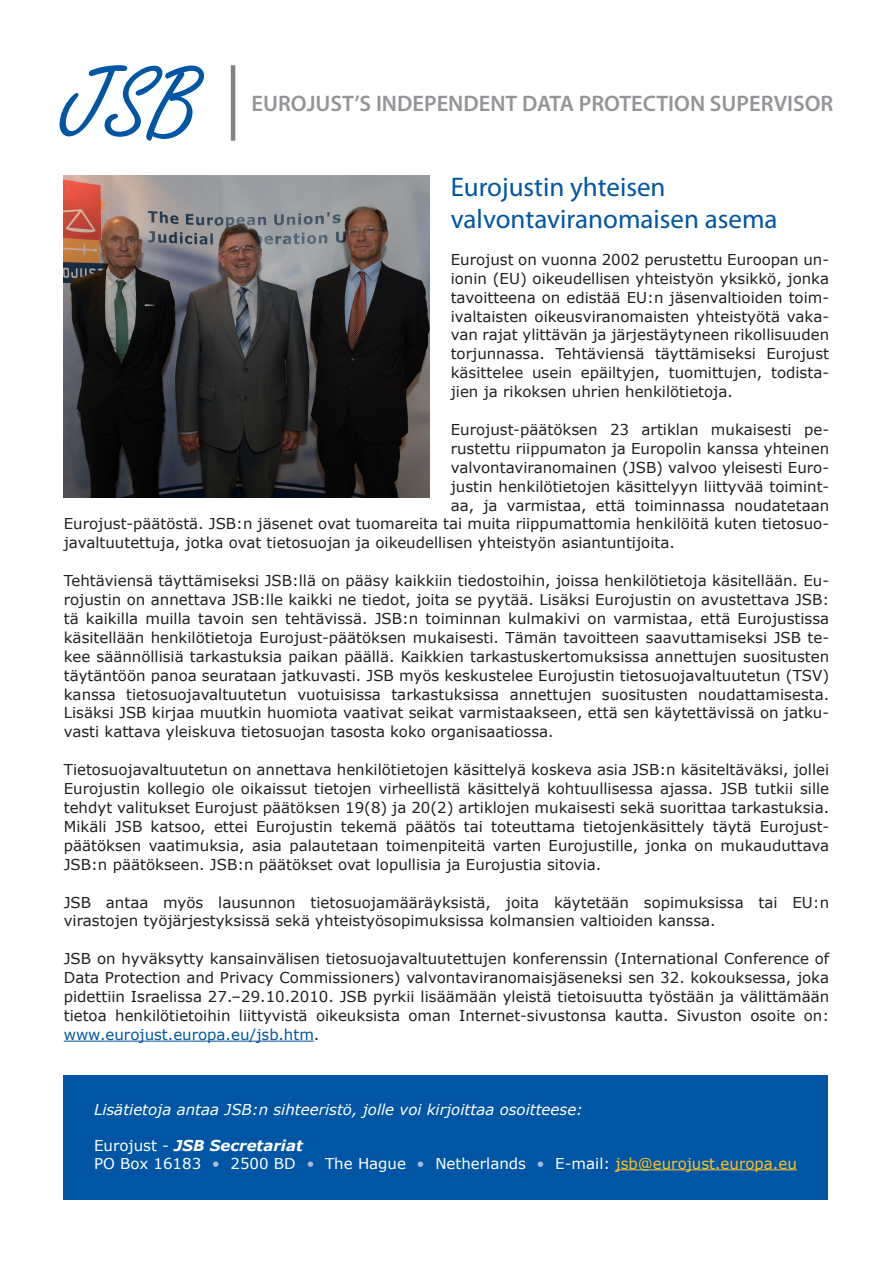
<style>
.page{position:relative;width:893px;height:1263px;background:#fff}
.page>*{position:absolute;margin:0;border:0;box-sizing:border-box;transform-origin:0 0}
.t1{font:27px/32.4px "Myriad Pro";color:#0155a5}
.t2{font:600 22.5px "Myriad Pro";color:#939598}
.t3{font:15px/18.9px "Verdana";color:#231f20;text-align:justify}
.t4{font:15px "Verdana";color:#fff}
.t5{font:italic 15px "Verdana";color:#fff}
.t6{font:italic 700 15px "Verdana";color:#fff}
.s1{color:#0155a5}
.s2{font-weight:400;font-style:normal}
.s3{color:#adb8dc}
.s4{color:#fec422}
</style>
<div class="page">
<svg style="left:60px;top:65px;width:144px;height:76px"></svg>
<hr style="left:231px;top:65px;width:4px;height:76px;background:#808285">
<hr style="left:64px;top:1041px;width:250px;height:1px;background:#0155a5">
<div style="left:64px;top:1075px;width:764px;height:124px;background:#0155a5"></div>
<hr style="left:615px;top:1169px;width:182px;height:1px;background:#fec422">
<img style="left:64px;top:175px;width:365px;height:322px">
<p class="t2" style="left:252px;top:89px;width:583px">EUROJUST’S INDEPENDENT DATA PROTECTION SUPERVISOR</p>
<p class="t1" style="left:451px;top:170px;width:328px">Eurojustin yhteisen valvontaviranomaisen asema</p>
<p class="t3" style="left:451px;top:250px;width:380px">Eurojust on vuonna 2002 perustettu Euroopan un&shy;ionin (EU) oikeudellisen yhteistyön yksikkö, jonka tavoitteena on edistää EU:n jäsenvaltioiden toim&shy;ivaltaisten oikeusviranomaisten yhteistyötä vaka&shy;van rajat ylittävän ja järjestäytyneen rikollisuuden torjunnassa. Tehtäviensä täyttämiseksi Eurojust käsittelee usein epäiltyjen, tuomittujen, todista&shy;jien ja rikoksen uhrien henkilötietoja.</p>
<p class="t3" style="left:451px;top:420px;width:380px">Eurojust-päätöksen 23 artiklan mukaisesti pe-</p>
<p class="t3" style="left:451px;top:439px;width:380px">rustettu riippumaton ja Europolin kanssa yhteinen</p>
<p class="t3" style="left:451px;top:458px;width:380px">valvontaviranomainen (JSB) valvoo yleisesti Euro-</p>
<p class="t3" style="left:451px;top:477px;width:380px">justin henkilötietojen käsittelyyn liittyvää toimint-</p>
<p class="t3" style="left:451px;top:495px;width:380px">aa, ja varmistaa, että toiminnassa noudatetaan</p>
<p class="t3" style="left:64px;top:514px;width:767px">Eurojust-päätöstä. JSB:n jäsenet ovat tuomareita tai muita riippumattomia henkilöitä kuten tietosuo-</p>
<p class="t3" style="left:64px;top:533px;width:612px">javaltuutettuja, jotka ovat tietosuojan ja oikeudellisen yhteistyön asiantuntijoita.</p>
<p class="t3" style="left:64px;top:571px;width:767px">Tehtäviensä täyttämiseksi JSB:llä on pääsy kaikkiin tiedostoihin, joissa henkilötietoja käsitellään. Eu&shy;rojustin on annettava JSB:lle kaikki ne tiedot, joita se pyytää. Lisäksi Eurojustin on avustettava JSB: tä kaikilla muilla tavoin sen tehtävissä. JSB:n toiminnan kulmakivi on varmistaa, että Eurojustissa käsitellään henkilötietoja Eurojust-päätöksen mukaisesti. Tämän tavoitteen saavuttamiseksi JSB te&shy;kee säännöllisiä tarkastuksia paikan päällä. Kaikkien tarkastuskertomuksissa annettujen suositusten täytäntöön panoa seurataan jatkuvasti. JSB myös keskustelee Eurojustin tietosuojavaltuutetun (TSV) kanssa tietosuojavaltuutetun vuotuisissa tarkastuksissa annettujen suositusten noudattamisesta.<br>Lisäksi JSB kirjaa muutkin huomiota vaativat seikat varmistaakseen, että sen käytettävissä on jatku&shy;vasti kattava yleiskuva tietosuojan tasosta koko organisaatiossa.</p>
<p class="t3" style="left:64px;top:760px;width:767px">Tietosuojavaltuutetun on annettava henkilötietojen käsittelyä koskeva asia JSB:n käsiteltäväksi, jollei Eurojustin kollegio ole oikaissut tietojen virheellistä käsittelyä kohtuullisessa ajassa. JSB tutkii sille tehdyt valitukset Eurojust päätöksen 19(8) ja 20(2) artiklojen mukaisesti sekä suorittaa tarkastuksia.<br>Mikäli JSB katsoo, ettei Eurojustin tekemä päätös tai toteuttama tietojenkäsittely täytä Eurojust&shy;päätöksen vaatimuksia, asia palautetaan toimenpiteitä varten Eurojustille, jonka on mukauduttava JSB:n päätökseen. JSB:n päätökset ovat lopullisia ja Eurojustia sitovia.</p>
<p class="t3" style="left:64px;top:892px;width:767px">JSB antaa myös lausunnon tietosuojamääräyksistä, joita käytetään sopimuksissa tai EU:n</p>
<p class="t3" style="left:64px;top:911px;width:653px">virastojen työjärjestyksissä sekä yhteistyösopimuksissa kolmansien valtioiden kanssa.</p>
<p class="t3" style="left:64px;top:949px;width:767px">JSB on hyväksytty kansainvälisen tietosuojavaltuutettujen konferenssin (International Conference of Data Protection and Privacy Commissioners) valvontaviranomaisjäseneksi sen 32. kokouksessa, joka pidettiin Israelissa 27.–29.10.2010. JSB pyrkii lisäämään yleistä tietoisuutta työstään ja välittämään tietoa henkilötietoihin liittyvistä oikeuksista oman Internet-sivustonsa kautta. Sivuston osoite on: <span class="s1">www.eurojust.europa.eu/jsb.htm</span>.</p>
<p class="t5" style="left:94px;top:1099px;width:490px">Lisätietoja antaa JSB:n sihteeristö, jolle voi kirjoittaa osoitteese:</p>
<p class="t6" style="left:94px;top:1134px;width:210px"><span class="s2">Eurojust -</span> JSB Secretariat</p>
<p class="t4" style="left:94px;top:1153px;width:704px">PO Box 16183 <span class="s3">•</span> 2500 BD <span class="s3">•</span> The Hague <span class="s3">•</span> Netherlands <span class="s3">•</span> E-mail: <span class="s4">jsb@eurojust.europa.eu</span></p>
</div>
